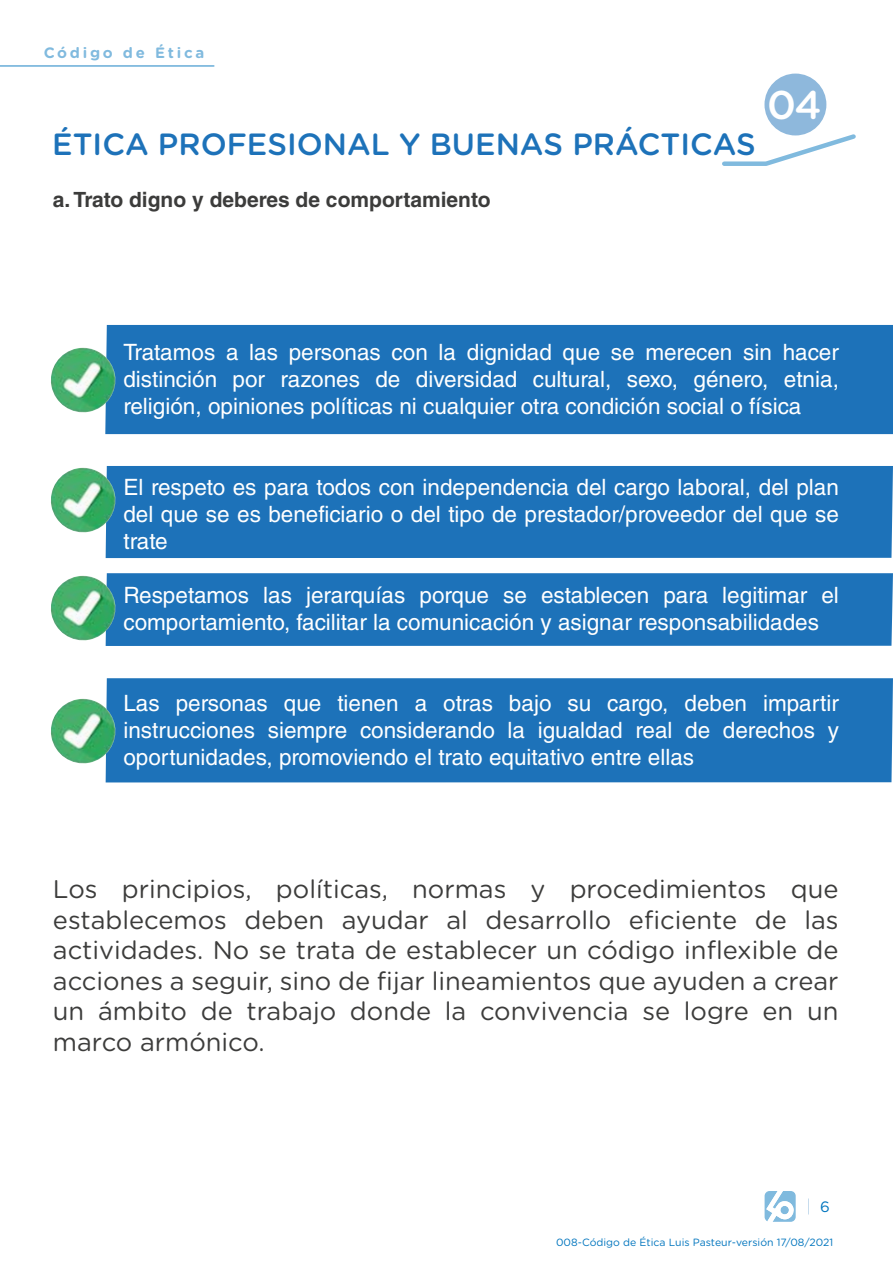
<style>
.page{position:relative;width:893px;height:1263px;background:#fff}
.page>*{position:absolute;margin:0;border:0;box-sizing:border-box;transform-origin:0 0}
.t1{font:500 40.05px "Gotham Rounded";color:#fff}
.t2{font:500 30.75px "Gotham Rounded";color:#1d72b9}
.t3{font:25.5px/30.6px "Gotham Rounded";color:#3c3c3b;text-align:justify}
.t4{font:22.5px/27px "Helvetica LT Std";color:#fff;text-align:justify}
.t5{font:700 21px "Helvetica LT Std";color:#3c3c3b}
.t6{font:700 15px "Gotham Rounded";letter-spacing:.185em;color:#0075be}
.t7{font:15px "Gotham Rounded";color:#0075be}
.t8{font:10.5px "Gotham Rounded";color:#0075be}
</style>
<div class="page">
<svg style="left:722px;top:134px;width:134px;height:32px"></svg>
<div style="left:764px;top:74px;width:62px;height:61px;background:#8eb8dc;border-radius:50%"></div>
<div style="left:105px;top:325px;width:788px;height:109px;background:#1d72b9"></div>
<div style="left:106px;top:573px;width:787px;height:73px;background:#1d72b9"></div>
<div style="left:106px;top:678px;width:787px;height:104px;background:#1d72b9"></div>
<div style="left:106px;top:466px;width:787px;height:92px;background:#1d72b9"></div>
<img style="left:51px;top:348px;width:67px;height:67px">
<img style="left:51px;top:468px;width:67px;height:67px">
<img style="left:51px;top:576px;width:67px;height:67px">
<img style="left:51px;top:699px;width:67px;height:67px">
<hr style="left:0;top:65px;width:214px;height:2px;background:#0075be">
<svg style="left:765px;top:1191px;width:31px;height:31px"></svg>
<p class="t6" style="left:43px;top:42px;width:163px">Código de Ética</p>
<h2 class="t2" style="left:52px;top:123px;width:705px">ÉTICA PROFESIONAL Y BUENAS PRÁCTICAS</h2>
<p class="t5" style="left:53px;top:186px;width:439px">a. Trato digno y deberes de comportamiento</p>
<h1 class="t1" style="left:767px;top:76px;width:56px">04</h1>
<p class="t4" style="left:123px;top:338px;width:717px">Tratamos a las personas con la dignidad que se merecen sin hacer distinción por razones de diversidad cultural, sexo, género, etnia, religión, opiniones políticas ni cualquier otra condición social o física</p>
<p class="t4" style="left:123px;top:473px;width:717px">El respeto es para todos con independencia del cargo laboral, del plan del que se es beneficiario o del tipo de prestador/proveedor del que se trate</p>
<p class="t4" style="left:123px;top:581px;width:717px">Respetamos las jerarquías porque se establecen para legitimar el comportamiento, facilitar la comunicación y asignar responsabilidades</p>
<p class="t4" style="left:123px;top:689px;width:717px">Las personas que tienen a otras bajo su cargo, deben impartir instrucciones siempre considerando la igualdad real de derechos y oportunidades, promoviendo el trato equitativo entre ellas</p>
<p class="t3" style="left:53px;top:872px;width:787px">Los principios, políticas, normas y procedimientos que establecemos deben ayudar al desarrollo eficiente de las actividades. No se trata de establecer un código inflexible de acciones a seguir, sino de fijar lineamientos que ayuden a crear un ámbito de trabajo donde la convivencia se logre en un marco armónico.</p>
<p class="t7" style="left:820px;top:1196px;width:11px">6</p>
<p class="t8" style="left:556px;top:1235px;width:279px">008-Código de Ética Luis Pasteur-versión 17/08/2021</p>
</div>
